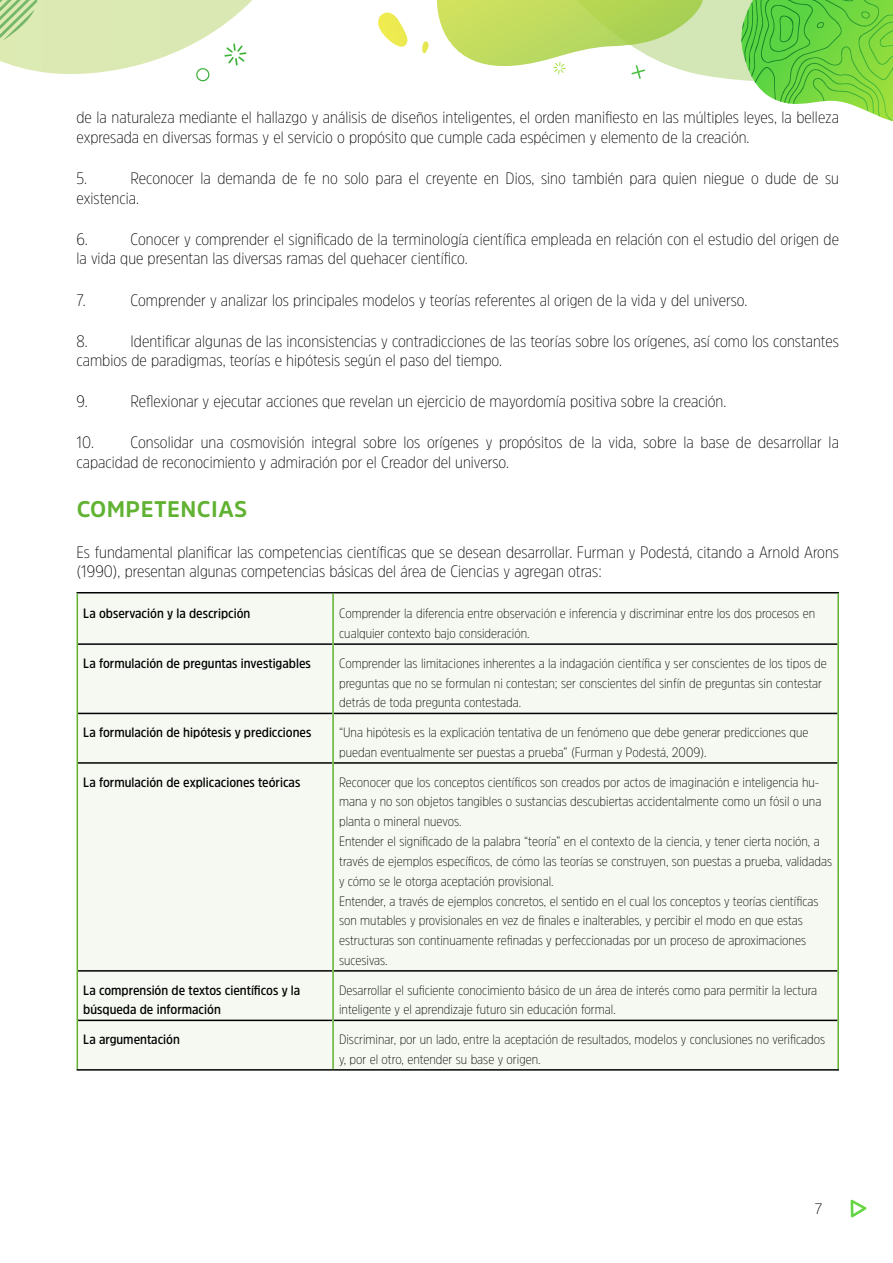
<style>
.page{position:relative;width:893px;height:1263px;background:#fff}
.page>*{position:absolute;margin:0;border:0;box-sizing:border-box;transform-origin:0 0}
.t1{font:700 22.5px "Amsi Pro";letter-spacing:.02em;color:#61b232}
.t2{font:200 16.5px/19.8px "Amsi Pro Narw";color:#000}
.t3{font:200 15px "Amsi Pro";color:#000}
.t4{font:200 13.5px/19.8px "Amsi Pro Narw";color:#000}
.t5{font:600 13.5px/19.8px "Amsi Pro Narw";color:#000}
</style>
<div class="page">
<svg style="left:37px;top:0;width:703px;height:82px"></svg>
<svg style="left:0;top:0;width:37px;height:71px;background:#cce2aa"></svg>
<svg style="left:224px;top:43px;width:22px;height:23px"></svg>
<svg style="left:196px;top:68px;width:13px;height:13px"></svg>
<svg style="left:166px;top:67px;width:6px;height:15px"></svg>
<svg style="left:421px;top:0;width:282px;height:82px"></svg>
<svg style="left:740px;top:0;width:153px;height:122px"></svg>
<svg style="left:851px;top:1200px;width:15px;height:17px"></svg>
<div style="left:78px;top:593px;width:759px;height:476px;background:#f5f9f1"></div>
<hr style="left:77px;top:592px;width:256px;height:1px;background:#000">
<hr style="left:333px;top:592px;width:506px;height:1px;background:#000">
<hr style="left:78px;top:643px;width:254px;height:2px;background:#000">
<hr style="left:334px;top:643px;width:503px;height:2px;background:#000">
<hr style="left:78px;top:713px;width:254px;height:1px;background:#000">
<hr style="left:334px;top:713px;width:503px;height:1px;background:#000">
<hr style="left:78px;top:762px;width:254px;height:2px;background:#000">
<hr style="left:334px;top:762px;width:503px;height:2px;background:#000">
<hr style="left:78px;top:970px;width:254px;height:1px;background:#000">
<hr style="left:334px;top:970px;width:503px;height:1px;background:#000">
<hr style="left:78px;top:1019px;width:254px;height:2px;background:#000">
<hr style="left:334px;top:1019px;width:503px;height:2px;background:#000">
<hr style="left:77px;top:1069px;width:256px;height:1px;background:#000">
<hr style="left:333px;top:1069px;width:506px;height:1px;background:#000">
<hr style="left:77px;top:593px;width:1px;height:51px;background:#61b232">
<hr style="left:332px;top:593px;width:2px;height:51px;background:#61b232">
<hr style="left:837px;top:593px;width:2px;height:51px;background:#61b232">
<hr style="left:77px;top:644px;width:1px;height:69px;background:#61b232">
<hr style="left:332px;top:644px;width:2px;height:69px;background:#61b232">
<hr style="left:837px;top:644px;width:2px;height:69px;background:#61b232">
<hr style="left:77px;top:713px;width:1px;height:50px;background:#61b232">
<hr style="left:332px;top:713px;width:2px;height:50px;background:#61b232">
<hr style="left:837px;top:713px;width:2px;height:50px;background:#61b232">
<hr style="left:77px;top:763px;width:1px;height:208px;background:#61b232">
<hr style="left:332px;top:763px;width:2px;height:208px;background:#61b232">
<hr style="left:837px;top:763px;width:2px;height:208px;background:#61b232">
<hr style="left:77px;top:971px;width:1px;height:49px;background:#61b232">
<hr style="left:332px;top:971px;width:2px;height:49px;background:#61b232">
<hr style="left:837px;top:971px;width:2px;height:49px;background:#61b232">
<hr style="left:77px;top:1020px;width:1px;height:49px;background:#61b232">
<hr style="left:332px;top:1020px;width:2px;height:49px;background:#61b232">
<hr style="left:837px;top:1020px;width:2px;height:49px;background:#61b232">
<p class="t2" style="left:77px;top:107px;width:764px">de la naturaleza mediante el hallazgo y análisis de diseños inteligentes, el orden manifiesto en las múltiples leyes, la belleza expresada en diversas formas y el servicio o propósito que cumple cada espécimen y elemento de la creación.</p>
<p class="t2" style="left:77px;top:168px;width:12px">5.</p>
<p class="t2" style="left:77px;top:168px;width:764px;text-indent:54px">Reconocer la demanda de fe no solo para el creyente en Dios, sino también para quien niegue o dude de su existencia.</p>
<p class="t2" style="left:77px;top:228px;width:13px">6.</p>
<p class="t2" style="left:77px;top:228px;width:764px;text-indent:54px">Conocer y comprender el significado de la terminología científica empleada en relación con el estudio del origen de la vida que presentan las diversas ramas del quehacer científico.</p>
<p class="t2" style="left:77px;top:289px;width:11px">7.</p>
<p class="t2" style="left:131px;top:289px;width:618px">Comprender y analizar los principales modelos y teorías referentes al origen de la vida y del universo.</p>
<p class="t2" style="left:77px;top:330px;width:13px">8.</p>
<p class="t2" style="left:77px;top:330px;width:764px;text-indent:54px">Identificar algunas de las inconsistencias y contradicciones de las teorías sobre los orígenes, así como los constantes cambios de paradigmas, teorías e hipótesis según el paso del tiempo.</p>
<p class="t2" style="left:77px;top:391px;width:13px">9.</p>
<p class="t2" style="left:131px;top:391px;width:597px">Reflexionar y ejecutar acciones que revelan un ejercicio de mayordomía positiva sobre la creación.</p>
<p class="t2" style="left:77px;top:432px;width:764px">10. Consolidar una cosmovisión integral sobre los orígenes y propósitos de la vida, sobre la base de desarrollar la capacidad de reconocimiento y admiración por el Creador del universo.</p>
<h1 class="t1" style="left:77px;top:493px;width:172px">COMPETENCIAS</h1>
<p class="t2" style="left:77px;top:541px;width:764px">Es fundamental planificar las competencias científicas que se desean desarrollar. Furman y Podestá, citando a Arnold Arons (1990), presentan algunas competencias básicas del área de Ciencias y agregan otras:</p>
<p class="t5" style="left:83px;top:603px;width:169px">La observación y la descripción</p>
<p class="t4" style="left:339px;top:603px;width:477px">Comprender la diferencia entre observación e inferencia y discriminar entre los dos procesos en cualquier contexto bajo consideración.</p>
<p class="t5" style="left:83px;top:653px;width:229px">La formulación de preguntas investigables</p>
<p class="t4" style="left:339px;top:653px;width:489px">Comprender las limitaciones inherentes a la indagación científica y ser conscientes de los tipos de preguntas que no se formulan ni contestan; ser conscientes del sinfín de preguntas sin contestar detrás de toda pregunta contestada.</p>
<p class="t5" style="left:83px;top:722px;width:230px">La formulación de hipótesis y predicciones</p>
<p class="t4" style="left:339px;top:722px;width:471px">“Una hipótesis es la explicación tentativa de un fenómeno que debe generar predicciones que puedan eventualmente ser puestas a prueba” (Furman y Podestá, 2009).</p>
<p class="t5" style="left:83px;top:772px;width:219px">La formulación de explicaciones teóricas</p>
<p class="t4" style="left:339px;top:771px;width:495px">Reconocer que los conceptos científicos son creados por actos de imaginación e inteligencia hu&shy;mana y no son objetos tangibles o sustancias descubiertas accidentalmente como un fósil o una planta o mineral nuevos.<br>Entender el significado de la palabra “teoría” en el contexto de la ciencia, y tener cierta noción, a través de ejemplos específicos, de cómo las teorías se construyen, son puestas a prueba, validadas y cómo se le otorga aceptación provisional.<br>Entender, a través de ejemplos concretos, el sentido en el cual los conceptos y teorías científicas son mutables y provisionales en vez de finales e inalterables, y percibir el modo en que estas estructuras son continuamente refinadas y perfeccionadas por un proceso de aproximaciones sucesivas.</p>
<p class="t5" style="left:83px;top:980px;width:219px">La comprensión de textos científicos y la búsqueda de información</p>
<p class="t4" style="left:339px;top:979px;width:480px">Desarrollar el suficiente conocimiento básico de un área de interés como para permitir la lectura inteligente y el aprendizaje futuro sin educación formal.</p>
<p class="t5" style="left:83px;top:1029px;width:98px">La argumentación</p>
<p class="t4" style="left:339px;top:1029px;width:488px">Discriminar, por un lado, entre la aceptación de resultados, modelos y conclusiones no verificados y, por el otro, entender su base y origen.</p>
<p class="t3" style="left:814px;top:1198px;width:10px">7</p>
</div>
